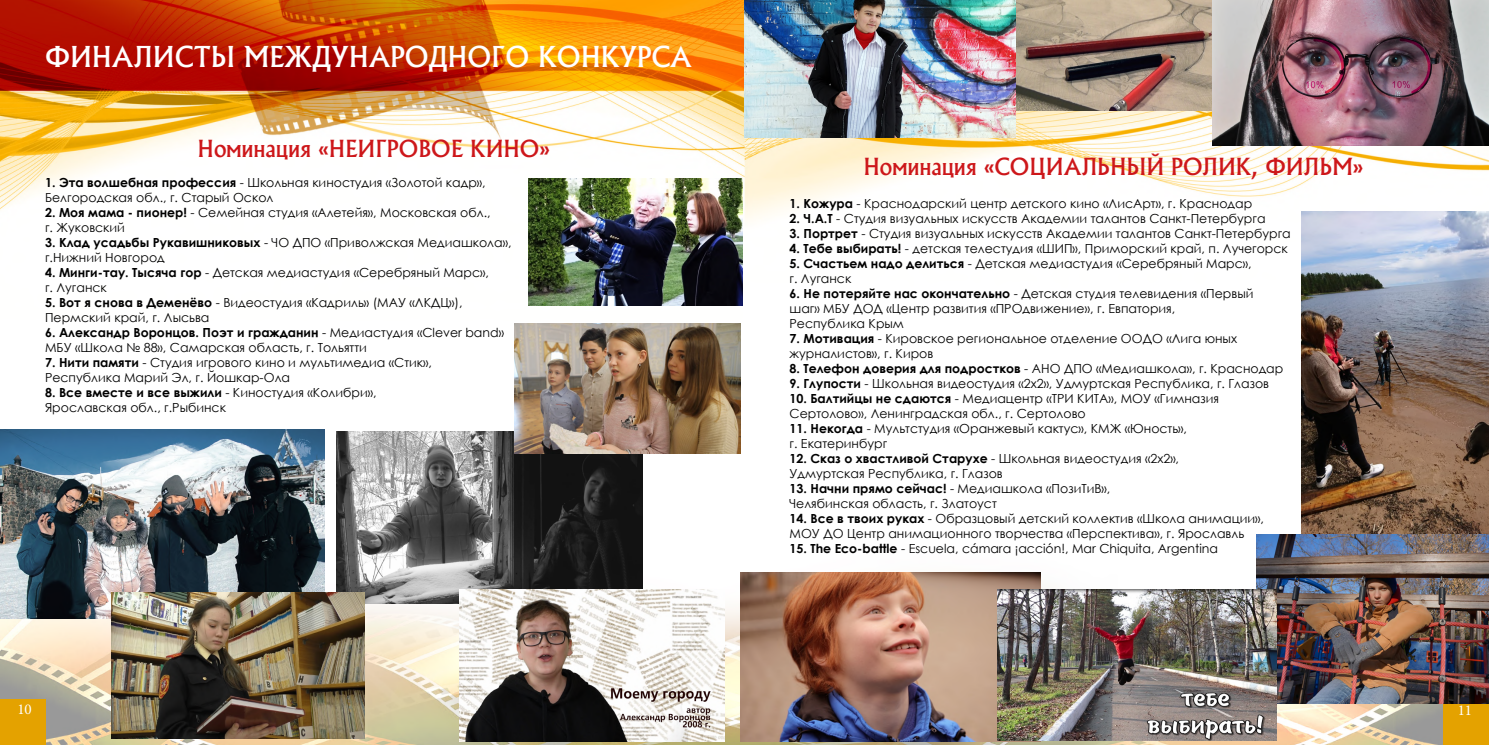
<style>
.page{position:relative;width:1489px;height:745px;background:#fff}
.page>*{position:absolute;margin:0;border:0;box-sizing:border-box;transform-origin:0 0}
.t1{font:500 27.5px "Albertus";color:#fff}
.t2{font:500 22.5px "Albertus";color:#cd171a}
.t3{font:15px "Minion Pro";color:#fff}
.t4{font:12.5px/15px "Century Gothic";color:#000}
.s1{font-weight:700}
</style>
<div class="page">
<img style="left:0;top:0;width:1488px;height:744px">
<img style="left:0;top:429px;width:325px;height:188px">
<img style="left:336px;top:431px;width:306px;height:171px">
<img style="left:1014px;top:0;width:198px;height:111px">
<img style="left:528px;top:178px;width:214px;height:127px">
<img style="left:744px;top:0;width:270px;height:138px">
<img style="left:514px;top:323px;width:226px;height:130px">
<img style="left:1300px;top:211px;width:188px;height:323px">
<div style="left:1443px;top:699px;width:45px;height:45px;background:#e4a200"></div>
<img style="left:1256px;top:534px;width:232px;height:169px">
<div style="left:0;top:699px;width:45px;height:45px;background:#e4a200"></div>
<img style="left:111px;top:592px;width:254px;height:145px">
<img style="left:459px;top:588px;width:265px;height:153px">
<img style="left:740px;top:571px;width:300px;height:169px">
<img style="left:997px;top:588px;width:279px;height:152px">
<img style="left:1212px;top:0;width:276px;height:145px">
<h1 class="t1" style="left:45px;top:40px;width:648px">ФИНАЛИСТЫ МЕЖДУНАРОДНОГО КОНКУРСА</h1>
<h2 class="t2" style="left:198px;top:135px;width:354px">Номинация «НЕИГРОВОЕ КИНО»</h2>
<p class="t4" style="left:45px;top:174px;width:442px"><span class="s1">1. Эта волшебная профессия</span> - Школьная киностудия «Золотой кадр»,<br>Белгородская обл., г. Старый Оскол</p>
<p class="t4" style="left:45px;top:204px;width:447px"><span class="s1">2. Моя мама - пионер!</span> - Семейная студия «Алетейя», Московская обл., г. Жуковский</p>
<p class="t4" style="left:45px;top:234px;width:468px"><span class="s1">3. Клад усадьбы Рукавишниковых</span> - ЧО ДПО «Приволжская Медиашкола», г.Нижний Новгород</p>
<p class="t4" style="left:45px;top:264px;width:445px"><span class="s1">4. Минги-тау. Тысяча гор</span> - Детская медиастудия «Серебряный Марс», г. Луганск</p>
<p class="t4" style="left:45px;top:294px;width:419px"><span class="s1">5. Вот я снова в Деменёво</span> - Видеостудия «Кадриль» (МАУ «ЛКДЦ»),<br>Пермский край, г. Лысьва</p>
<p class="t4" style="left:45px;top:324px;width:460px"><span class="s1">6. Александр Воронцов. Поэт и гражданин</span> - Медиастудия «Clever band»<br>МБУ «Школа № 88», Самарская область, г. Тольятти</p>
<p class="t4" style="left:45px;top:354px;width:388px"><span class="s1">7. Нити памяти</span> - Студия игрового кино и мультимедиа «Стик»,<br>Республика Марий Эл, г. Йошкар-Ола</p>
<p class="t4" style="left:45px;top:384px;width:333px"><span class="s1">8. Все вместе и все выжили</span> - Киностудия «Колибри»,<br>Ярославская обл., г.Рыбинск</p>
<h2 class="t2" style="left:863px;top:152px;width:501px">Номинация «СОЦИАЛЬНЫЙ РОЛИК, ФИЛЬМ»</h2>
<p class="t4" style="left:789px;top:196px;width:464px"><span class="s1">1. Кожура</span> - Краснодарский центр детского кино «ЛисАрт», г. Краснодар</p>
<p class="t4" style="left:789px;top:211px;width:477px"><span class="s1">2. Ч.А.Т</span> - Студия визуальных искусств Академии талантов Санкт-Петербурга</p>
<p class="t4" style="left:789px;top:226px;width:502px"><span class="s1">3. Портрет</span> - Студия визуальных искусств Академии талантов Санкт-Петербурга</p>
<p class="t4" style="left:789px;top:241px;width:500px"><span class="s1">4. Тебе выбирать!</span> - детская телестудия «ШИП», Приморский край, п. Лучегорск</p>
<p class="t4" style="left:789px;top:256px;width:463px"><span class="s1">5. Счастьем надо делиться</span> - Детская медиастудия «Серебряный Марс», г. Луганск</p>
<p class="t4" style="left:789px;top:286px;width:465px"><span class="s1">6. Не потеряйте нас окончательно</span> - Детская студия телевидения «Первый шаг» МБУ ДОД «Центр развития «ПРОдвижение», г. Евпатория,<br>Республика Крым</p>
<p class="t4" style="left:789px;top:331px;width:449px"><span class="s1">7. Мотивация</span> - Кировское региональное отделение ООДО «Лига юных журналистов», г. Киров</p>
<p class="t4" style="left:789px;top:361px;width:495px"><span class="s1">8. Телефон доверия для подростков</span> - АНО ДПО «Медиашкола», г. Краснодар</p>
<p class="t4" style="left:789px;top:376px;width:481px"><span class="s1">9. Глупости</span> - Школьная видеостудия «2х2», Удмуртская Республика, г. Глазов</p>
<p class="t4" style="left:789px;top:391px;width:431px"><span class="s1">10. Балтийцы не сдаются</span> - Медиацентр «ТРИ КИТА», МОУ «Гимназия<br>Сертолово», Ленинградская обл., г. Сертолово</p>
<p class="t4" style="left:789px;top:421px;width:399px"><span class="s1">11. Некогда</span> - Мультстудия «Оранжевый кактус», КМЖ «Юность», г. Екатеринбург</p>
<p class="t4" style="left:789px;top:451px;width:391px"><span class="s1">12. Сказ о хвастливой Старухе</span> - Школьная видеостудия «2х2»,<br>Удмуртская Республика, г. Глазов</p>
<p class="t4" style="left:789px;top:481px;width:322px"><span class="s1">13. Начни прямо сейчас!</span> - Медиашкола «ПозиТиВ»,<br>Челябинская область, г. Златоуст</p>
<p class="t4" style="left:789px;top:511px;width:476px"><span class="s1">14. Все в твоих руках</span> - Образцовый детский коллектив «Школа анимации»,<br>МОУ ДО Центр анимационного творчества «Перспектива», г. Ярославль</p>
<p class="t4" style="left:789px;top:541px;width:430px"><span class="s1">15. The Eco-battle</span> - Escuela, cámara ¡acción!, Mar Chiquita, Argentina</p>
<p class="t3" style="left:17px;top:698px;width:16px">10</p>
<p class="t3" style="left:1457px;top:700px;width:16px">11</p>
</div>
